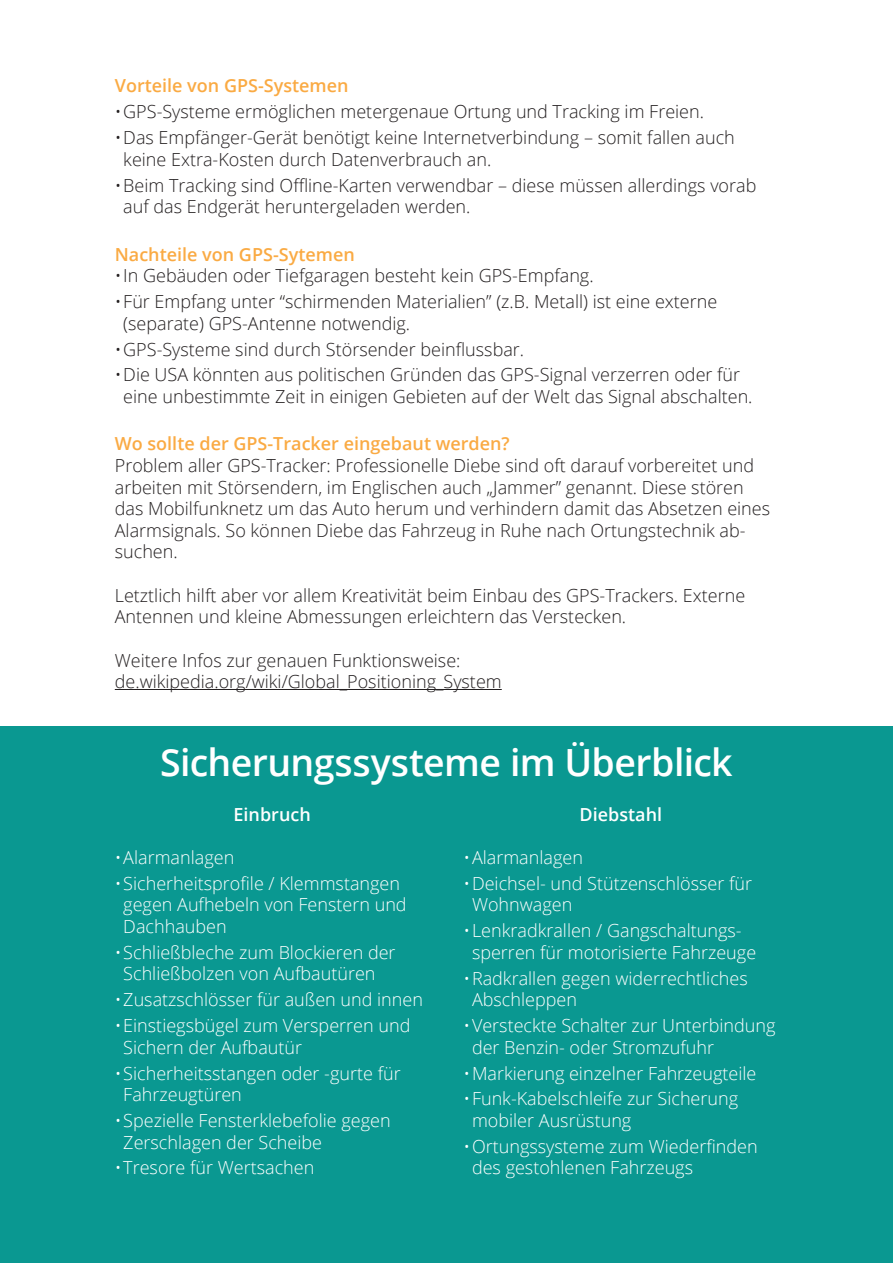
<style>
.page{position:relative;width:893px;height:1263px;background:#fff}
.page>*{position:absolute;margin:0;border:0;box-sizing:border-box;transform-origin:0 0}
.t1{font:600 37.5px "Open Sans";letter-spacing:-.015em;color:#fff}
.t2{font:300 18px/21.6px "Open Sans";color:#231f20}
.t3{font:300 18px/21.6px "Open Sans";color:#fff}
.t4{font:600 18px "Open Sans";color:#faaa43}
.t5{font:600 18px "Open Sans";color:#fff}
</style>
<div class="page">
<div style="left:0;top:726px;width:893px;height:537px;background:#0a9891"></div>
<hr style="left:115px;top:689px;width:387px;height:1px;background:#231f20">
<p class="t4" style="left:115px;top:74px;width:235px">Vorteile von GPS-Systemen</p>
<p class="t2" style="left:115px;top:100px;width:591px">•GPS-Systeme ermöglichen metergenaue Ortung und Tracking im Freien.</p>
<p class="t2" style="left:123px;top:126px;width:613px;text-indent:-8px">•Das Empfänger-Gerät benötigt keine Internetverbindung – somit fallen auch keine Extra-Kosten durch Datenverbrauch an.</p>
<p class="t2" style="left:123px;top:174px;width:635px;text-indent:-8px">•Beim Tracking sind Offline-Karten verwendbar – diese müssen allerdings vorab auf das Endgerät heruntergeladen werden.</p>
<p class="t4" style="left:115px;top:242px;width:241px">Nachteile von GPS-Sytemen</p>
<p class="t2" style="left:115px;top:264px;width:480px">•In Gebäuden oder Tiefgaragen besteht kein GPS-Empfang.</p>
<p class="t2" style="left:123px;top:290px;width:595px;text-indent:-8px">•Für Empfang unter “schirmenden Materialien” (z.B. Metall) ist eine externe (separate) GPS-Antenne notwendig.</p>
<p class="t2" style="left:115px;top:338px;width:411px">•GPS-Systeme sind durch Störsender beinflussbar.</p>
<p class="t2" style="left:123px;top:364px;width:631px;text-indent:-8px">•Die USA könnten aus politischen Gründen das GPS-Signal verzerren oder für eine unbestimmte Zeit in einigen Gebieten auf der Welt das Signal abschalten.</p>
<p class="t4" style="left:115px;top:432px;width:396px">Wo sollte der GPS-Tracker eingebaut werden?</p>
<p class="t2" style="left:115px;top:454px;width:657px">Problem aller GPS-Tracker: Professionelle Diebe sind oft darauf vorbereitet und arbeiten mit Störsendern, im Englischen auch „Jammer” genannt. Diese stören das Mobilfunknetz um das Auto herum und verhindern damit das Absetzen eines Alarmsignals. So können Diebe das Fahrzeug in Ruhe nach Ortungstechnik ab&shy;suchen.</p>
<p class="t2" style="left:115px;top:584px;width:632px">Letztlich hilft aber vor allem Kreativität beim Einbau des GPS-Trackers. Externe<br>Antennen und kleine Abmessungen erleichtern das Verstecken.</p>
<p class="t2" style="left:115px;top:649px;width:388px">Weitere Infos zur genauen Funktionsweise: de.wikipedia.org/wiki/Global_Positioning_System</p>
<h1 class="t1" style="left:160px;top:737px;width:574px">Sicherungssysteme im Überblick</h1>
<p class="t5" style="left:234px;top:802px;width:79px">Einbruch</p>
<p class="t3" style="left:115px;top:846px;width:121px">•Alarmanlagen</p>
<p class="t3" style="left:123px;top:872px;width:285px;text-indent:-8px">•Sicherheitsprofile / Klemmstangen gegen Aufhebeln von Fenstern und<br>Dachhauben</p>
<p class="t3" style="left:123px;top:941px;width:274px;text-indent:-8px">•Schließbleche zum Blockieren der<br>Schließbolzen von Aufbautüren</p>
<p class="t3" style="left:115px;top:988px;width:310px">•Zusatzschlösser für außen und innen</p>
<p class="t3" style="left:123px;top:1014px;width:289px;text-indent:-8px">•Einstiegsbügel zum Versperren und<br>Sichern der Aufbautür</p>
<p class="t3" style="left:123px;top:1062px;width:279px;text-indent:-8px">•Sicherheitsstangen oder -gurte für<br>Fahrzeugtüren</p>
<p class="t3" style="left:123px;top:1109px;width:269px;text-indent:-8px">•Spezielle Fensterklebefolie gegen<br>Zerschlagen der Scheibe</p>
<p class="t3" style="left:115px;top:1157px;width:201px">•Tresore für Wertsachen</p>
<p class="t5" style="left:580px;top:802px;width:84px">Diebstahl</p>
<p class="t3" style="left:463px;top:846px;width:121px">•Alarmanlagen</p>
<p class="t3" style="left:472px;top:872px;width:282px;text-indent:-8px">•Deichsel- und Stützenschlösser für<br>Wohnwagen</p>
<p class="t3" style="left:472px;top:919px;width:286px;text-indent:-8px">•Lenkradkrallen / Gangschaltungs&shy;sperren für motorisierte Fahrzeuge</p>
<p class="t3" style="left:472px;top:967px;width:277px;text-indent:-8px">•Radkrallen gegen widerrechtliches<br>Abschleppen</p>
<p class="t3" style="left:472px;top:1014px;width:305px;text-indent:-8px">•Versteckte Schalter zur Unterbindung der Benzin- oder Stromzufuhr</p>
<p class="t3" style="left:463px;top:1062px;width:294px">•Markierung einzelner Fahrzeugteile</p>
<p class="t3" style="left:472px;top:1087px;width:268px;text-indent:-8px">•Funk-Kabelschleife zur Sicherung mobiler Ausrüstung</p>
<p class="t3" style="left:472px;top:1135px;width:287px;text-indent:-8px">•Ortungssysteme zum Wiederfinden des gestohlenen Fahrzeugs</p>
</div>
